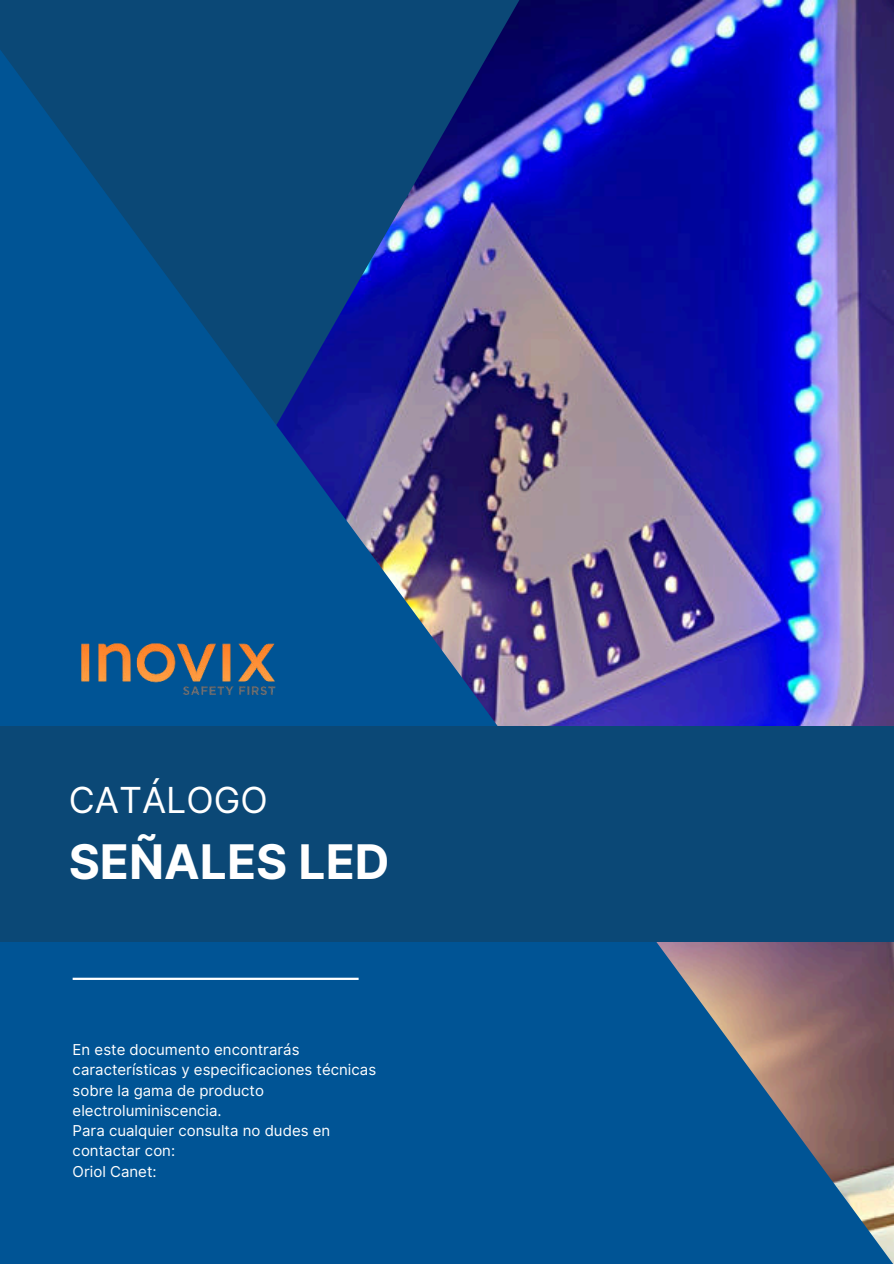
<style>
.page{position:relative;width:894px;height:1264px;background:#fff}
.page>*{position:absolute;margin:0;border:0;box-sizing:border-box;transform-origin:0 0}
.t1{font:700 47.7px "Inter";color:#fff}
.t2{font:35.85px "Inter";color:#fff}
.t3{font:15px/20.2px "Inter";color:#fff}
</style>
<div class="page">
<img style="left:0;top:0;width:893px;height:1263px">
<hr style="left:73px;top:977px;width:285px;height:2px;background:#fff">
<div style="left:0;top:726px;width:893px;height:216px;background:#0b4876"></div>
<img style="left:69px;top:631px;width:220px;height:71px">
<h2 class="t2" style="left:69px;top:774px;width:200px">CATÁLOGO</h2>
<h1 class="t1" style="left:69px;top:826px;width:322px">SEÑALES LED</h1>
<p class="t3" style="left:73px;top:1039px;width:305px">En este documento encontrarás características y especificaciones técnicas sobre la gama de producto electroluminiscencia.<br>Para cualquier consulta no dudes en contactar con:<br>Oriol Canet:</p>
</div>
